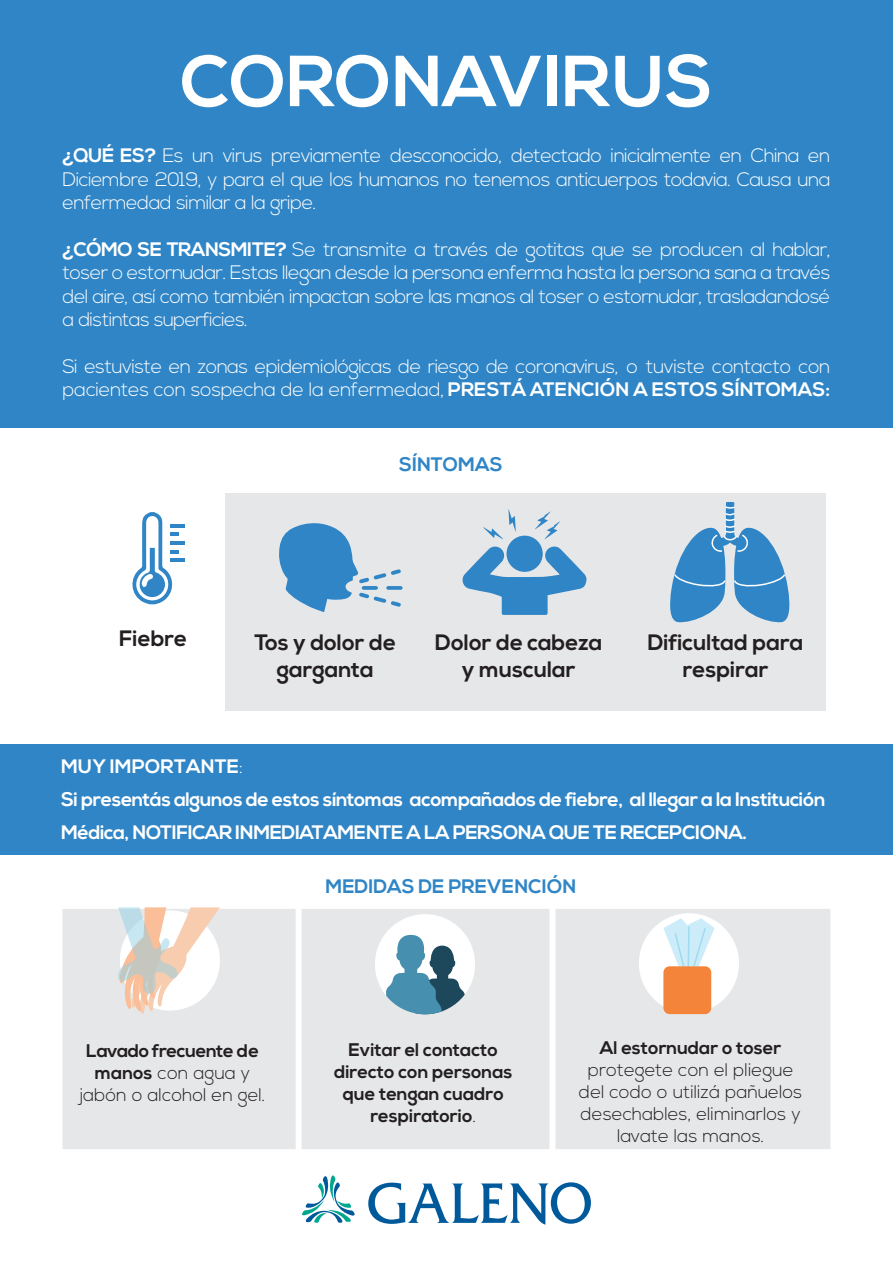
<style>
.page{position:relative;width:893px;height:1263px;background:#fff}
.page>*{position:absolute;margin:0;border:0;box-sizing:border-box;transform-origin:0 0}
.t1{font:700 72px "Nexa";color:#fff}
.t2{font:700 22.35px/26.7px "Nexa";color:#231f20;text-align:center}
.t3{font:300 19.5px/23.4px "Nexa";letter-spacing:-.03em;color:#fff;text-align:justify}
.t4{font:700 19.5px/32.8px "Nexa";letter-spacing:-.02em;color:#fff}
.t5{font:700 19.5px "Nexa";color:#2f85c6}
.t6{font:300 18.3px/21.9px "Nexa";color:#231f20;text-align:center}
.t7{font:700 18.3px/21.9px "Nexa";color:#231f20;text-align:center}
.s1{font-weight:700}
.s2{font-weight:300}
</style>
<div class="page">
<div style="left:0;top:0;width:893px;height:427px;background:#2f85c6"></div>
<svg style="left:302px;top:1175px;width:53px;height:48px"></svg>
<svg style="left:368px;top:1182px;width:223px;height:43px"></svg>
<div style="left:0;top:744px;width:893px;height:111px;background:#2f85c6"></div>
<div style="left:225px;top:493px;width:600px;height:217px;background:#e6e7e9"></div>
<svg style="left:670px;top:502px;width:120px;height:121px"></svg>
<hr style="left:170px;top:558px;width:15px;height:4px;background:#2f85c6">
<hr style="left:170px;top:541px;width:15px;height:4px;background:#2f85c6">
<hr style="left:170px;top:524px;width:15px;height:4px;background:#2f85c6">
<svg style="left:132px;top:512px;width:47px;height:92px"></svg>
<svg style="left:279px;top:523px;width:124px;height:89px"></svg>
<svg style="left:462px;top:546px;width:125px;height:69px"></svg>
<div style="left:506px;top:536px;width:37px;height:36px;background:#2f85c6;border-radius:50%"></div>
<svg style="left:483px;top:509px;width:33px;height:30px"></svg>
<svg style="left:535px;top:511px;width:25px;height:28px"></svg>
<div style="left:57px;top:903px;width:779px;height:252px;background:#e6e7e9;border:6px solid #fff"></div>
<div style="left:549px;top:906px;width:6px;height:246px;background:#fff"></div>
<div style="left:296px;top:906px;width:6px;height:246px;background:#fff"></div>
<div style="left:639px;top:913px;width:100px;height:100px;background:#fff;border-radius:50%"></div>
<svg style="left:663px;top:918px;width:51px;height:49px"></svg>
<div style="left:663px;top:966px;width:48px;height:48px;background:#f48439;border-radius:6px"></div>
<svg style="left:117px;top:907px;width:103px;height:107px"></svg>
<div style="left:375px;top:914px;width:100px;height:100px;background:#fff;border-radius:50%"></div>
<svg style="left:376px;top:935px;width:93px;height:79px"></svg>
<h1 class="t1" style="left:180px;top:40px;width:534px">CORONAVIRUS</h1>
<p class="t3" style="left:62px;top:145px;width:770px"><span class="s1">¿QUÉ ES?</span> Es un virus previamente desconocido, detectado inicialmente en China en Diciembre 2019, y para el que los humanos no tenemos anticuerpos todavia. Causa una enfermedad similar a la gripe.</p>
<p class="t3" style="left:62px;top:238px;width:770px"><span class="s1">¿CÓMO SE TRANSMITE?</span> Se transmite a través de gotitas que se producen al hablar, toser o estornudar. Estas llegan desde la persona enferma hasta la persona sana a través del aire, así como también impactan sobre las manos al toser o estornudar, trasladandosé a distintas superficies.</p>
<p class="t3" style="left:62px;top:355px;width:769px">Si estuviste en zonas epidemiológicas de riesgo de coronavirus, o tuviste contacto con pacientes con sospecha de la enfermedad, <span class="s1">PRESTÁ ATENCIÓN A ESTOS SÍNTOMAS:</span></p>
<p class="t5" style="left:399px;top:453px;width:105px">SÍNTOMAS</p>
<p class="t2" style="left:119px;top:626px;width:70px">Fiebre</p>
<p class="t2" style="left:254px;top:630px;width:143px">Tos y dolor de garganta</p>
<p class="t2" style="left:435px;top:630px;width:169px">Dolor de cabeza y muscular</p>
<p class="t2" style="left:648px;top:630px;width:157px">Dificultad para respirar</p>
<p class="t4" style="left:61px;top:751px;width:766px">MUY IMPORTANTE<span class="s2">:<br></span>Si presentás algunos de estos síntomas acompañados de fiebre, al llegar a la Institución<br>Médica, NOTIFICAR INMEDIATAMENTE A LA PERSONA QUE TE RECEPCIONA.</p>
<p class="t5" style="left:325px;top:875px;width:252px">MEDIDAS DE PREVENCIÓN</p>
<p class="t6" style="left:80px;top:1041px;width:187px"><span class="s1">Lavado frecuente de manos</span> con agua y jabón o alcohol en gel.</p>
<p class="t7" style="left:600px;top:1037px;width:183px">Al estornudar o toser</p>
<p class="t7" style="left:334px;top:1039px;width:180px">Evitar el contacto directo con personas que tengan cuadro respiratorio<span class="s2">.</span></p>
<p class="t6" style="left:579px;top:1059px;width:225px">protegete con el pliegue del codo o utilizá pañuelos desechables, eliminarlos y lavate las manos.</p>
</div>
